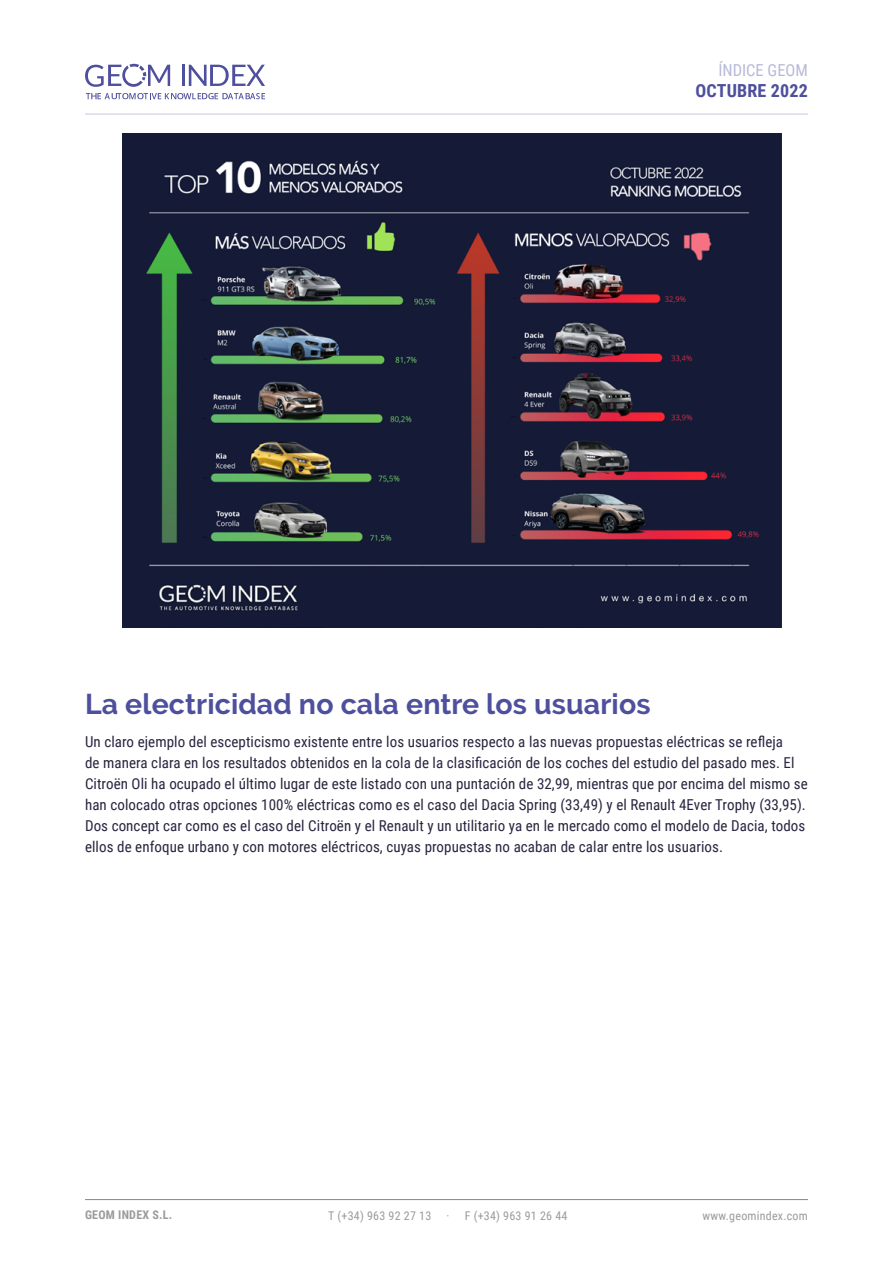
<style>
.page{position:relative;width:893px;height:1263px;background:#fff}
.page>*{position:absolute;margin:0;border:0;box-sizing:border-box;transform-origin:0 0}
.t1{font:700 28.5px "Raleway";letter-spacing:.005em;color:#4e4f9d}
.t2{font:700 18px "Roboto Condensed";letter-spacing:.01em;color:#4e4f9d}
.t3{font:16.5px "Roboto Condensed";color:#b8b9d8}
.t4{font:15px/21px "Roboto Condensed";letter-spacing:.005em;color:#27253f}
.t5{font:12px "Roboto Condensed";letter-spacing:.02em;color:#9b9b9b}
.t6{font:700 12px "Roboto Condensed";letter-spacing:.02em;color:#9b9b9b}
</style>
<div class="page">
<hr style="left:85px;top:1199px;width:723px;height:1px;background:#878787">
<hr style="left:85px;top:113px;width:723px;height:2px;background:#cacae2">
<svg style="left:85px;top:64px;width:85px;height:23px"></svg>
<hr style="left:182px;top:65px;width:2px;height:21px;background:#4e4f9d">
<svg style="left:189px;top:65px;width:76px;height:21px"></svg>
<svg style="left:86px;top:93px;width:179px;height:6px"></svg>
<img style="left:122px;top:134px;width:659px;height:494px">
<p class="t3" style="left:718px;top:59px;width:91px">ÍNDICE GEOM</p>
<p class="t2" style="left:695px;top:78px;width:114px">OCTUBRE 2022</p>
<h1 class="t1" style="left:85px;top:687px;width:567px">La electricidad no cala entre los usuarios</h1>
<p class="t4" style="left:85px;top:730px;width:724px">Un claro ejemplo del escepticismo existente entre los usuarios respecto a las nuevas propuestas eléctricas se refleja<br>de manera clara en los resultados obtenidos en la cola de la clasificación de los coches del estudio del pasado mes. El Citroën Oli ha ocupado el último lugar de este listado con una puntación de 32,99, mientras que por encima del mismo se han colocado otras opciones 100% eléctricas como es el caso del Dacia Spring (33,49) y el Renault 4Ever Trophy (33,95).<br>Dos concept car como es el caso del Citroën y el Renault y un utilitario ya en le mercado como el modelo de Dacia, todos ellos de enfoque urbano y con motores eléctricos, cuyas propuestas no acaban de calar entre los usuarios.</p>
<p class="t6" style="left:85px;top:1206px;width:89px">GEOM INDEX S.L.</p>
<p class="t5" style="left:328px;top:1207px;width:105px">T (+34) 963 92 27 13</p>
<p class="t5" style="left:447px;top:1207px;width:122px">· F (+34) 963 91 26 44</p>
<p class="t5" style="left:702px;top:1207px;width:107px">www.geomindex.com</p>
</div>
